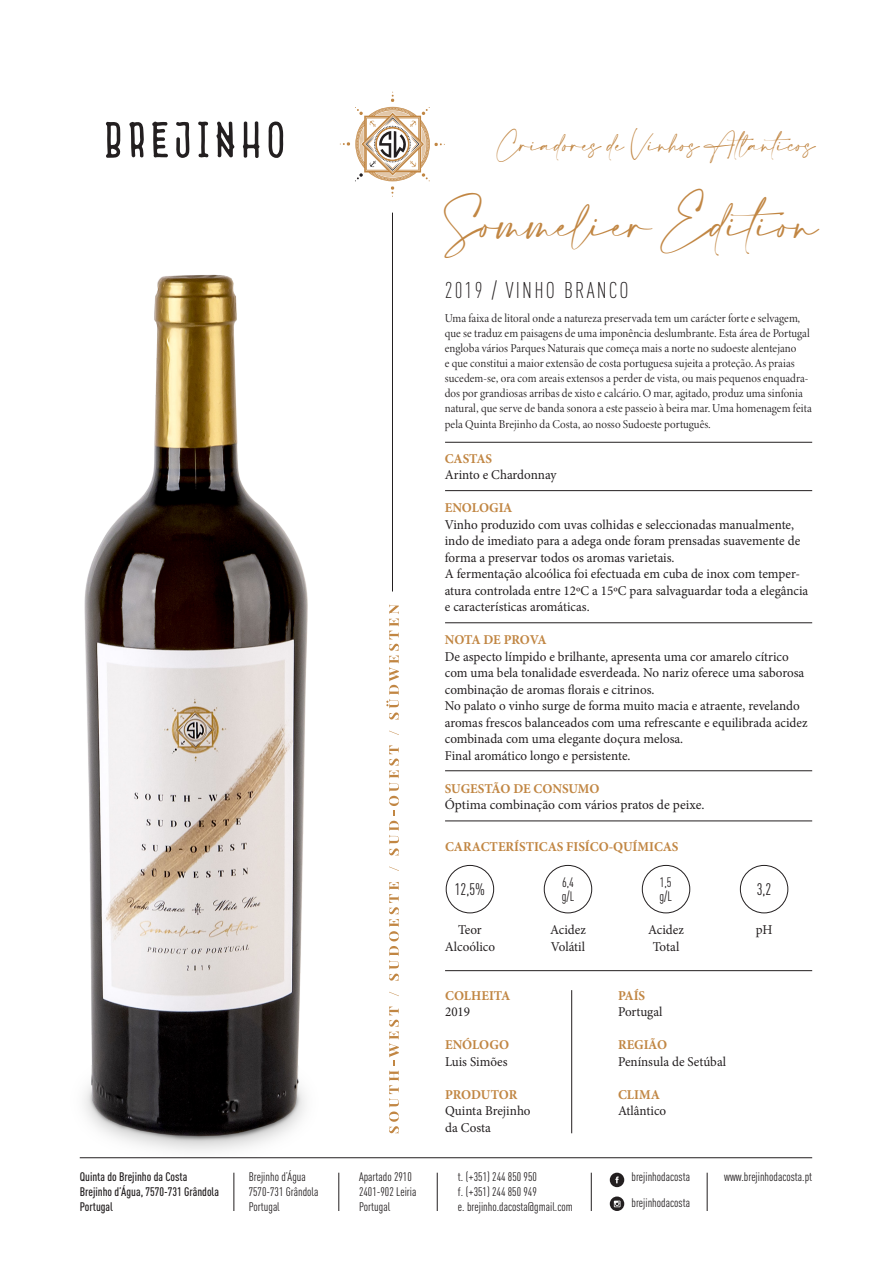
<style>
.page{position:relative;width:893px;height:1263px;background:#fff}
.page>*{position:absolute;margin:0;border:0;box-sizing:border-box;transform-origin:0 0}
.t1{font:33px "Amalfi Coast";color:#c18643}
.t2{font:300 22.5px "DIN Cond";letter-spacing:.1em;color:#231f20}
.t3{font:16.5px "Amalfi Coast";color:#c18643}
.t4{font:16.5px "DIN Cond";color:#231f20}
.t5{font:13.5px/16.5px "Minion Pro";color:#231f20}
.t6{font:700 13.5px "Minion Pro";color:#c18643}
.t7{font:13.5px "DIN Cond";color:#231f20}
.t8{font:12.3px "DIN Cond";color:#231f20}
.t9{font:500 12.3px "DIN Cond";color:#231f20}
.t10{font:12px/15px "Minion Variable Concept";color:#231f20}
</style>
<div class="page">
<hr style="left:80px;top:1157px;width:732px;height:1px;background:#231f20">
<hr style="left:445px;top:970px;width:367px;height:1px;background:#231f20">
<hr style="left:571px;top:990px;width:1px;height:143px;background:#231f20">
<hr style="left:445px;top:770px;width:367px;height:1px;background:#231f20">
<hr style="left:445px;top:622px;width:367px;height:1px;background:#231f20">
<hr style="left:445px;top:490px;width:367px;height:1px;background:#231f20">
<hr style="left:445px;top:442px;width:367px;height:1px;background:#231f20">
<hr style="left:445px;top:821px;width:367px;height:1px;background:#231f20">
<img style="left:79px;top:274px;width:270px;height:884px">
<svg style="left:105px;top:121px;width:16px;height:37px"></svg>
<svg style="left:129px;top:122px;width:15px;height:36px"></svg>
<svg style="left:152px;top:121px;width:16px;height:37px"></svg>
<svg style="left:176px;top:122px;width:13px;height:36px"></svg>
<svg style="left:198px;top:121px;width:11px;height:37px"></svg>
<svg style="left:216px;top:121px;width:19px;height:37px"></svg>
<svg style="left:243px;top:121px;width:16px;height:37px"></svg>
<svg style="left:268px;top:121px;width:15px;height:37px"></svg>
<div style="left:446px;top:865px;width:48px;height:48px;border:1px solid #231f20;border-radius:50%"></div>
<div style="left:544px;top:865px;width:48px;height:48px;border:1px solid #231f20;border-radius:50%"></div>
<div style="left:642px;top:865px;width:48px;height:48px;border:1px solid #231f20;border-radius:50%"></div>
<div style="left:740px;top:865px;width:48px;height:48px;border:1px solid #231f20;border-radius:50%"></div>
<hr style="left:591px;top:1173px;width:1px;height:38px;background:#231f20">
<hr style="left:707px;top:1173px;width:1px;height:38px;background:#231f20">
<hr style="left:437px;top:1173px;width:1px;height:38px;background:#231f20">
<hr style="left:339px;top:1173px;width:1px;height:38px;background:#231f20">
<hr style="left:234px;top:1173px;width:1px;height:38px;background:#231f20">
<svg style="left:610px;top:1173px;width:14px;height:14px"></svg>
<svg style="left:610px;top:1196px;width:14px;height:15px"></svg>
<hr style="left:392px;top:213px;width:1px;height:378px;background:#231f20">
<svg style="left:340px;top:92px;width:105px;height:105px"></svg>
<svg style="left:389px;top:1006px;width:10px;height:127px"></svg>
<svg style="left:389px;top:992px;width:10px;height:4px"></svg>
<svg style="left:389px;top:882px;width:10px;height:99px"></svg>
<svg style="left:389px;top:866px;width:10px;height:5px"></svg>
<svg style="left:389px;top:745px;width:10px;height:110px"></svg>
<svg style="left:389px;top:731px;width:10px;height:4px"></svg>
<svg style="left:386px;top:604px;width:13px;height:115px"></svg>
<p class="t9" style="left:80px;top:1170px;width:109px">Quinta do Brejinho da Costa</p>
<p class="t9" style="left:80px;top:1184px;width:141px">Brejinho d’Água, 7570-731 Grândola</p>
<p class="t9" style="left:80px;top:1199px;width:35px">Portugal</p>
<p class="t8" style="left:249px;top:1170px;width:59px">Brejinho d’Água</p>
<p class="t8" style="left:249px;top:1185px;width:71px">7570-731 Grândola</p>
<p class="t8" style="left:249px;top:1199px;width:33px">Portugal</p>
<p class="t8" style="left:359px;top:1170px;width:54px">Apartado 2910</p>
<p class="t8" style="left:359px;top:1185px;width:59px">2401-902 Leiria</p>
<p class="t8" style="left:359px;top:1199px;width:33px">Portugal</p>
<p class="t3" style="left:497px;top:135px;width:320px">Criadores de Vinhos Atlânticos</p>
<p class="t1" style="left:444px;top:206px;width:376px">Sommelier Edition</p>
<p class="t2" style="left:445px;top:277px;width:185px">2019 / VINHO BRANCO</p>
<p class="t10" style="left:445px;top:310px;width:368px">Uma faixa de litoral onde a natureza preservada tem um carácter forte e selvagem, que se traduz em paisagens de uma imponência deslumbrante. Esta área de Portugal engloba vários Parques Naturais que começa mais a norte no sudoeste alentejano<br>e que constitui a maior extensão de costa portuguesa sujeita a proteção. As praias sucedem-se, ora com areais extensos a perder de vista, ou mais pequenos enquadra&shy;dos por grandiosas arribas de xisto e calcário. O mar, agitado, produz uma sinfonia natural, que serve de banda sonora a este passeio à beira mar. Uma homenagem feita</p>
<p class="t10" style="left:445px;top:417px;width:267px">pela Quinta Brejinho da Costa, ao nosso Sudoeste português.</p>
<p class="t6" style="left:445px;top:449px;width:49px">CASTAS</p>
<p class="t5" style="left:445px;top:467px;width:113px">Arinto e Chardonnay</p>
<p class="t6" style="left:445px;top:498px;width:69px">ENOLOGIA</p>
<p class="t5" style="left:445px;top:516px;width:357px">Vinho produzido com uvas colhidas e seleccionadas manualmente, indo de imediato para a adega onde foram prensadas suavemente de forma a preservar todos os aromas varietais.</p>
<p class="t5" style="left:445px;top:566px;width:365px">A fermentação alcoólica foi efectuada em cuba de inox com temper&shy;atura controlada entre 12ºC a 15ºC para salvaguardar toda a elegância e características aromáticas.</p>
<p class="t6" style="left:445px;top:630px;width:103px">NOTA DE PROVA</p>
<p class="t5" style="left:445px;top:648px;width:361px">De aspecto límpido e brilhante, apresenta uma cor amarelo cítrico com uma bela tonalidade esverdeada. No nariz oferece uma saborosa combinação de aromas florais e citrinos.</p>
<p class="t5" style="left:445px;top:698px;width:364px">No palato o vinho surge de forma muito macia e atraente, revelando aromas frescos balanceados com uma refrescante e equilibrada acidez combinada com uma elegante doçura melosa.</p>
<p class="t5" style="left:445px;top:747px;width:187px">Final aromático longo e persistente.</p>
<p class="t6" style="left:445px;top:779px;width:156px">SUGESTÃO DE CONSUMO</p>
<p class="t5" style="left:445px;top:796px;width:261px">Óptima combinação com vários pratos de peixe.</p>
<p class="t6" style="left:445px;top:837px;width:235px">CARACTERÍSTICAS FISÍCO-QUÍMICAS</p>
<p class="t4" style="left:455px;top:879px;width:32px">12,5%</p>
<p class="t5" style="left:458px;top:922px;width:25px">Teor</p>
<p class="t5" style="left:445px;top:938px;width:52px">Alcoólico</p>
<p class="t7" style="left:562px;top:875px;width:13px">6,4</p>
<p class="t7" style="left:562px;top:888px;width:14px">g/L</p>
<p class="t5" style="left:550px;top:922px;width:37px">Acidez</p>
<p class="t5" style="left:551px;top:938px;width:36px">Volátil</p>
<p class="t7" style="left:660px;top:875px;width:13px">1,5</p>
<p class="t7" style="left:659px;top:888px;width:14px">g/L</p>
<p class="t5" style="left:648px;top:922px;width:37px">Acidez</p>
<p class="t5" style="left:653px;top:938px;width:28px">Total</p>
<p class="t6" style="left:445px;top:986px;width:67px">COLHEITA</p>
<p class="t5" style="left:445px;top:1004px;width:27px">2019</p>
<p class="t6" style="left:445px;top:1036px;width:66px">ENÓLOGO</p>
<p class="t5" style="left:445px;top:1053px;width:64px">Luis Simões</p>
<p class="t6" style="left:445px;top:1085px;width:74px">PRODUTOR</p>
<p class="t5" style="left:445px;top:1103px;width:87px">Quinta Brejinho da Costa</p>
<p class="t6" style="left:618px;top:986px;width:29px">PAÍS</p>
<p class="t5" style="left:618px;top:1004px;width:46px">Portugal</p>
<p class="t6" style="left:618px;top:1036px;width:51px">REGIÃO</p>
<p class="t5" style="left:618px;top:1053px;width:110px">Península de Setúbal</p>
<p class="t6" style="left:618px;top:1085px;width:43px">CLIMA</p>
<p class="t5" style="left:618px;top:1103px;width:50px">Atlântico</p>
<p class="t4" style="left:757px;top:879px;width:16px">3,2</p>
<p class="t5" style="left:756px;top:922px;width:18px">pH</p>
<p class="t8" style="left:458px;top:1170px;width:80px">t. (+351) 244 850 950</p>
<p class="t8" style="left:458px;top:1185px;width:80px">f. (+351) 244 850 949</p>
<p class="t8" style="left:458px;top:1199px;width:116px">e. brejinho.dacosta@gmail.com</p>
<p class="t8" style="left:632px;top:1170px;width:60px">brejinhodacosta</p>
<p class="t8" style="left:724px;top:1170px;width:89px">www.brejinhodacosta.pt</p>
<p class="t8" style="left:632px;top:1195px;width:60px">brejinhodacosta</p>
</div>
